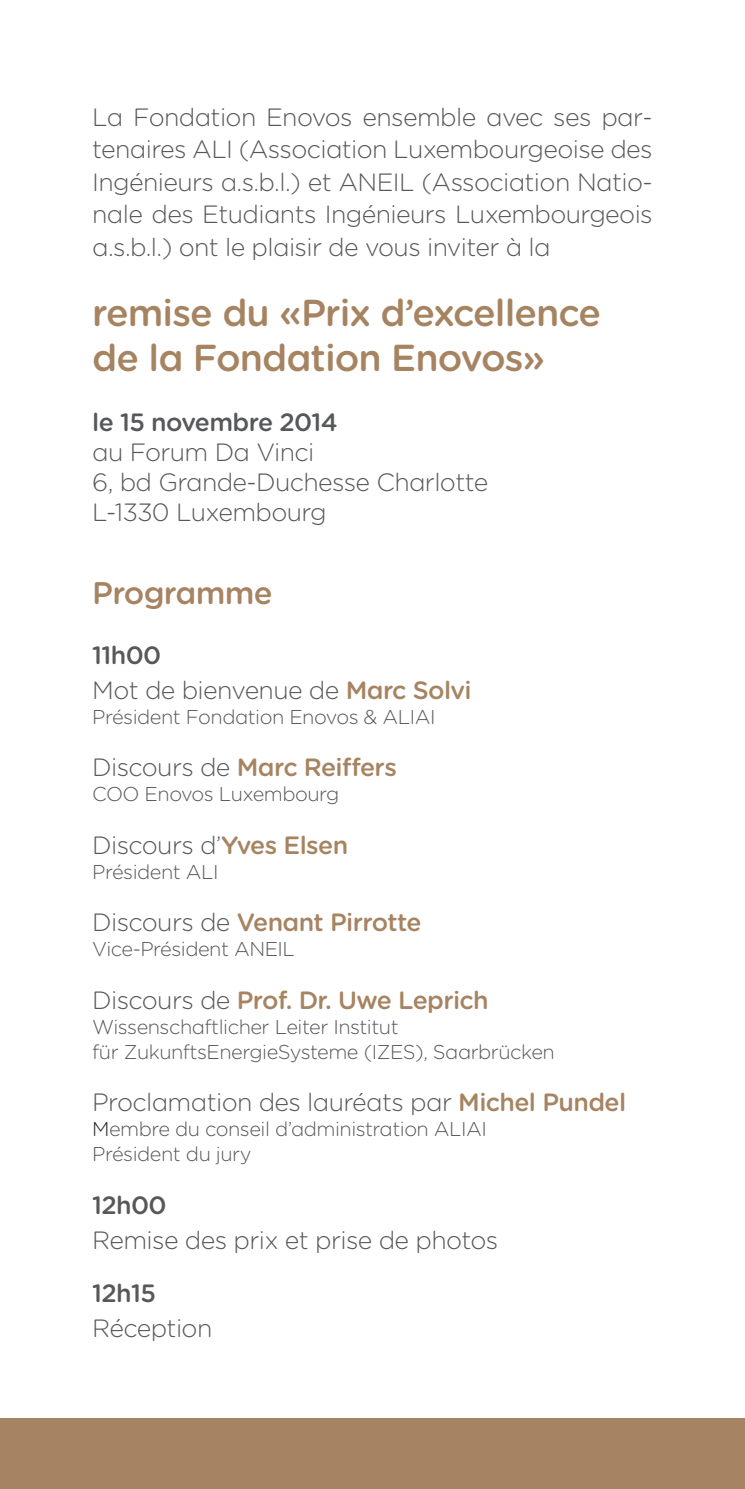
<style>
.page{position:relative;width:745px;height:1489px;background:#fff}
.page>*{position:absolute;margin:0;border:0;box-sizing:border-box;transform-origin:0 0}
.t1{font:500 37.5px/45px "Gotham Rounded";letter-spacing:-.025em;color:#a68462}
.t2{font:500 31.25px "Gotham Rounded";letter-spacing:-.025em;color:#a68462}
.t3{font:300 25px/32.5px "Gotham Rounded";letter-spacing:-.025em;color:#57585a}
.t4{font:500 25px "Gotham Rounded";letter-spacing:-.025em;color:#a68462}
.t5{font:500 25px "Gotham Rounded";letter-spacing:-.025em;color:#57585a}
.t6{font:300 20px/25px "Gotham Rounded";letter-spacing:-.025em;color:#57585a}
.s1{font-weight:500}
.s2{font-weight:500;color:#a68462}
.s3{font-weight:300;color:#57585a}
.s4{color:#231f20}
</style>
<div class="page">
<div style="left:0;top:1417px;width:744px;height:71px;background:#a68462"></div>
<p class="t3" style="left:92px;top:100px;width:561px;text-align:justify">La Fondation Enovos ensemble avec ses par&shy;tenaires ALI (Association Luxembourgeoise des Ingénieurs a.s.b.l.) et ANEIL (Association Natio&shy;nale des Etudiants Ingénieurs Luxembourgeois a.s.b.l.) ont le plaisir de vous inviter à la</p>
<h1 class="t1" style="left:92px;top:288px;width:510px">remise du «Prix d’excellence de la Fondation Enovos»</h1>
<p class="t5" style="left:92px;top:404px;width:247px">le 15 novembre 2014</p>
<p class="t3" style="left:92px;top:436px;width:397px;line-height:30px">au Forum Da Vinci<br>6, bd Grande-Duchesse Charlotte<br>L-1330 Luxembourg</p>
<p class="t2" style="left:92px;top:570px;width:182px">Programme</p>
<p class="t3" style="left:92px;top:636px;width:381px;line-height:35px"><span class="s1">11h00<br></span>Mot de bienvenue de <span class="s2">Marc Solvi</span></p>
<p class="t6" style="left:92px;top:703px;width:344px">Président Fondation Enovos &amp; ALIAI</p>
<p class="t4" style="left:92px;top:749px;width:306px"><span class="s3">Discours de</span> Marc Reiffers</p>
<p class="t6" style="left:92px;top:780px;width:249px">COO Enovos Luxembourg</p>
<p class="t3" style="left:92px;top:827px;width:257px">Discours d’<span class="s2">Yves Elsen</span></p>
<p class="t6" style="left:92px;top:858px;width:128px">Président ALI</p>
<p class="t4" style="left:92px;top:904px;width:331px"><span class="s3">Discours de</span> Venant Pirrotte</p>
<p class="t6" style="left:92px;top:935px;width:204px">Vice-Président ANEIL</p>
<p class="t4" style="left:92px;top:982px;width:398px"><span class="s3">Discours de</span> Prof. Dr. Uwe Leprich</p>
<p class="t6" style="left:92px;top:1013px;width:464px">Wissenschaftlicher Leiter Institut<br>für ZukunftsEnergieSysteme (IZES), Saarbrücken</p>
<p class="t3" style="left:92px;top:1085px;width:535px">Proclamation des lauréats par <span class="s2">Michel Pundel</span></p>
<p class="t6" style="left:92px;top:1115px;width:396px"><span class="s4">M</span>embre du conseil d’administration ALIAI<br>Président du jury</p>
<p class="t5" style="left:92px;top:1187px;width:76px">12h00</p>
<p class="t3" style="left:92px;top:1222px;width:407px">Remise des prix et prise de photos</p>
<p class="t5" style="left:92px;top:1274px;width:65px">12h15</p>
<p class="t3" style="left:92px;top:1310px;width:121px">Réception</p>
</div>
